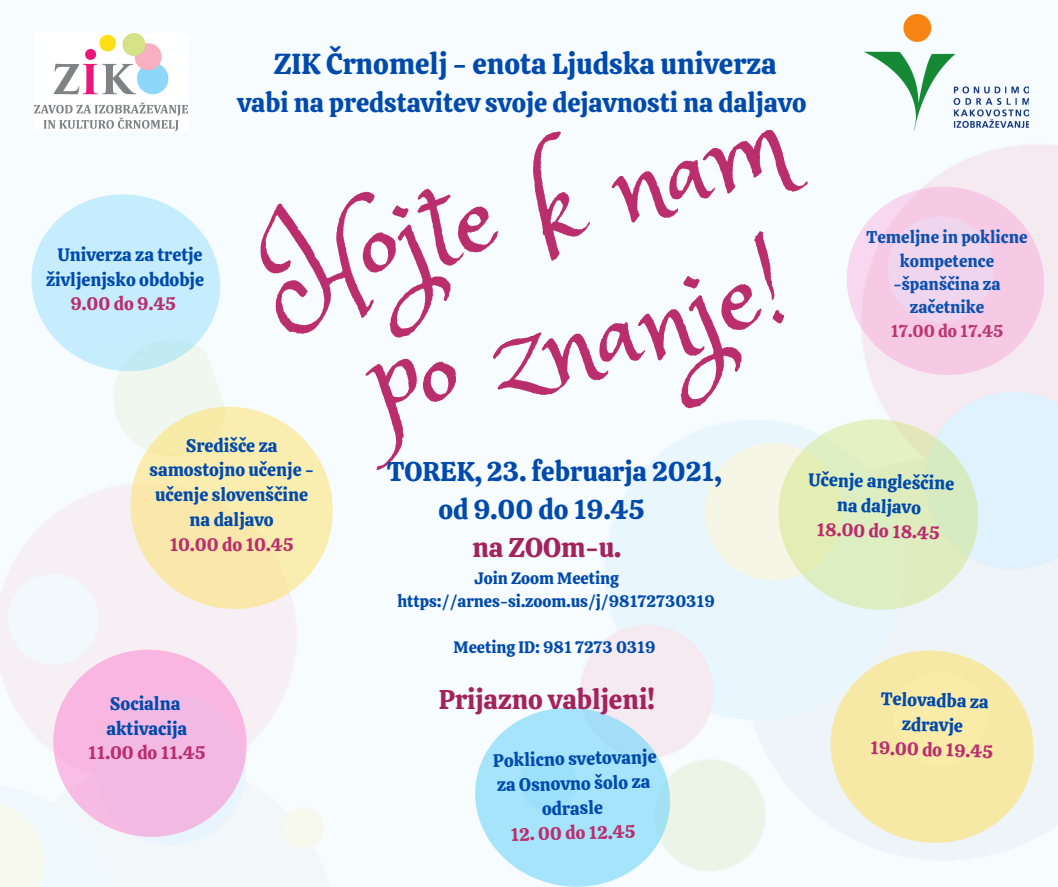
<style>
.page{position:relative;width:1058px;height:887px;background:#fff}
.page>*{position:absolute;margin:0;border:0;box-sizing:border-box;transform-origin:0 0}
.t1{font:122.25px "Princess Sofia";color:#bb2e6e}
.t2{font:28.8px "Calistoga";color:#004aad}
.t3{font:27px "Calistoga";color:#004aad}
.t4{font:27px "Calistoga";color:#a4235d}
.t5{font:26.4px "Calistoga";color:#004aad}
.t6{font:18px/24.8px "Calistoga";color:#004aad;text-align:center}
.t7{font:18px "Calistoga";color:#bb2e6e}
.t8{font:16.95px/23.4px "Calistoga";color:#004aad;text-align:center}
.t9{font:16.95px "Calistoga";color:#bb2e6e}
.t10{font:16.5px "Calistoga";color:#004aad}
</style>
<div class="page">
<img style="left:175px;top:86px;width:883px;height:786px">
<svg style="left:827px;top:167px;width:231px;height:228px"></svg>
<img style="left:0;top:317px;width:396px;height:569px">
<svg style="left:457px;top:688px;width:231px;height:198px;fill:#a5e4fb"></svg>
<svg style="left:13px;top:175px;width:225px;height:215px;fill:#c5edfd"></svg>
<svg style="left:759px;top:399px;width:238px;height:231px;background:#e4f0d8"></svg>
<img style="left:34px;top:33px;width:153px;height:97px">
<svg style="left:89px;top:365px;width:286px;height:285px"></svg>
<svg style="left:34px;top:630px;width:232px;height:226px;fill:#f2b9e5"></svg>
<svg style="left:811px;top:630px;width:242px;height:233px;background:#f2eecb"></svg>
<img style="left:864px;top:14px;width:164px;height:116px">
<p class="t2" style="left:274px;top:46px;width:504px">ZIK Črnomelj - enota Ljudska univerza</p>
<p class="t5" style="left:237px;top:86px;width:570px">vabi na predstavitev svoje dejavnosti na daljavo</p>
<p class="t1" style="left:248px;top:193px;width:538px;rotate:-14deg">Hojte k nam</p>
<p class="t1" style="left:355px;top:310px;width:425px;rotate:-14deg">po znanje!</p>
<p class="t8" style="left:866px;top:226px;width:162px">Temeljne in poklicne kompetence -španščina za začetnike</p>
<p class="t9" style="left:890px;top:320px;width:114px">17.00 do 17.45</p>
<p class="t6" style="left:46px;top:242px;width:159px">Univerza za tretje življenjsko obdobje</p>
<p class="t7" style="left:71px;top:292px;width:107px">9.00 do 9.45</p>
<p class="t6" style="left:149px;top:433px;width:166px">Središče za samostojno učenje - učenje slovenščine na daljavo</p>
<p class="t7" style="left:170px;top:532px;width:125px">10.00 do 10.45</p>
<p class="t3" style="left:387px;top:454px;width:336px">TOREK, 23. februarja 2021,</p>
<p class="t3" style="left:438px;top:492px;width:208px">od 9.00 do 19.45</p>
<p class="t4" style="left:472px;top:530px;width:150px">na ZOOm-u.</p>
<p class="t10" style="left:474px;top:567px;width:146px">Join Zoom Meeting</p>
<p class="t10" style="left:397px;top:590px;width:319px">https://arnes-si.zoom.us/j/98172730319</p>
<p class="t10" style="left:453px;top:636px;width:203px">Meeting ID: 981 7273 0319</p>
<p class="t4" style="left:439px;top:682px;width:217px">Prijazno vabljeni!</p>
<p class="t6" style="left:809px;top:466px;width:147px;rotate:2deg">Učenje angleščine na daljavo</p>
<p class="t7" style="left:817px;top:517px;width:125px;rotate:2deg">18.00 do 18.45</p>
<p class="t6" style="left:881px;top:686px;width:109px;rotate:2deg">Telovadba za zdravje</p>
<p class="t7" style="left:870px;top:735px;width:124px;rotate:2deg">19.00 do 19.45</p>
<p class="t6" style="left:110px;top:691px;width:72px">Socialna</p>
<p class="t6" style="left:106px;top:716px;width:82px">aktivacija</p>
<p class="t7" style="left:88px;top:741px;width:119px">11.00 do 11.45</p>
<p class="t6" style="left:493px;top:747px;width:165px;rotate:-1deg">Poklicno svetovanje za Osnovno šolo za odrasle</p>
<p class="t7" style="left:510px;top:822px;width:126px;rotate:-1deg">12. 00 do 12.45</p>
</div>
